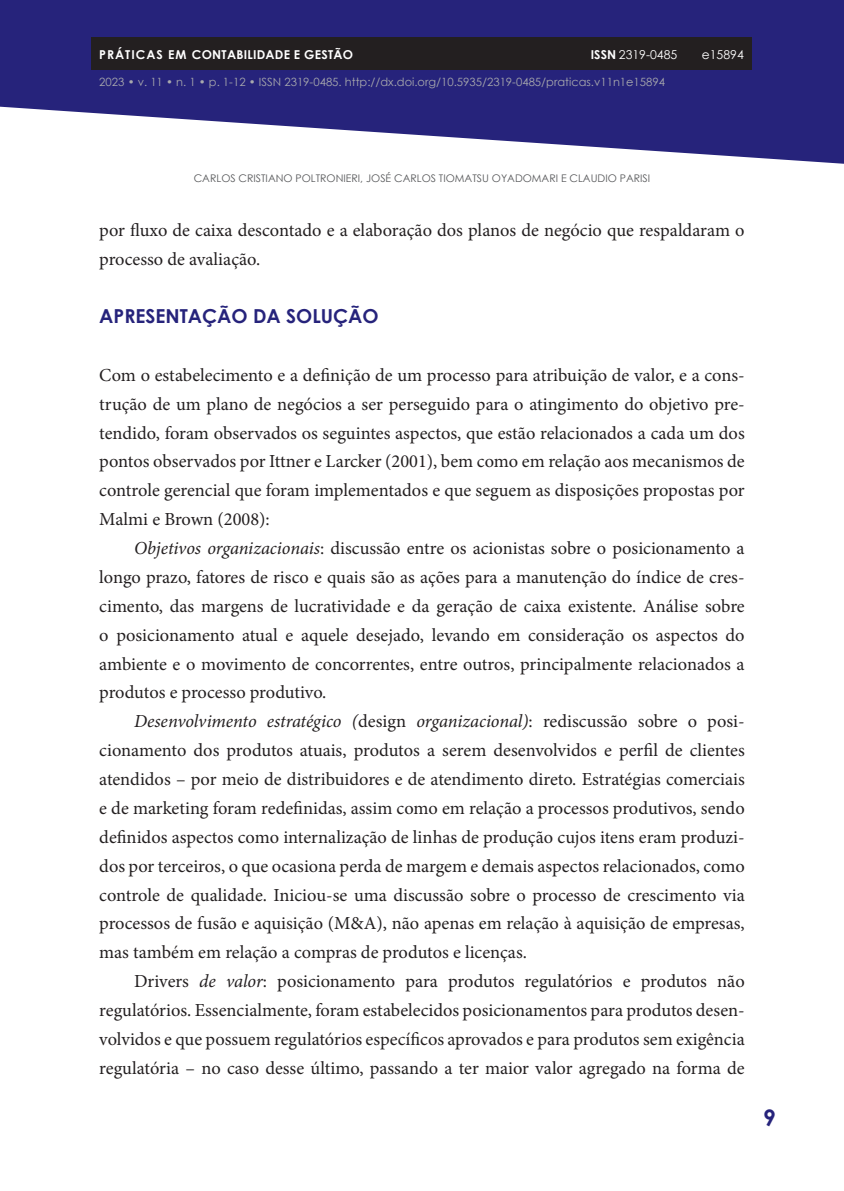
<style>
.page{position:relative;width:844px;height:1191px;background:#fff}
.page>*{position:absolute;margin:0;border:0;box-sizing:border-box;transform-origin:0 0}
.t1{font:700 22.75px "Century Gothic";color:#26237b}
.t2{font:700 19.25px "Century Gothic";color:#26237b}
.t3{font:18.38px/28.9px "Minion Pro";color:#231f20;text-align:justify}
.t4{font:700 12.25px "Century Gothic";letter-spacing:.02em;color:#fff}
.t5{font:12.25px "Century Gothic";color:#fff}
.t6{font:11.38px "Century Gothic";color:#a8a9ad}
.t7{font:10.5px "Century Gothic";color:#57585a}
.s1{font-weight:700}
.s2{font-style:italic}
</style>
<div class="page">
<svg style="left:0;top:0;width:843px;height:164px;fill:#26237b"></svg>
<div style="left:92px;top:37px;width:660px;height:33px;background:#231f20"></div>
<p class="t4" style="left:99px;top:45px;width:255px">PRÁTICAS EM CONTABILIDADE E GESTÃO</p>
<p class="t5" style="left:590px;top:46px;width:88px"><span class="s1">ISSN</span> 2319-0485</p>
<p class="t5" style="left:701px;top:46px;width:43px">e15894</p>
<p class="t6" style="left:99px;top:74px;width:567px">2023 • v. 11 • n. 1 • p. 1-12 • ISSN 2319-0485. http://dx.doi.org/10.5935/2319-0485/praticas.v11n1e15894</p>
<p class="t7" style="left:194px;top:171px;width:458px">CARLOS CRISTIANO POLTRONIERI, JOSÉ CARLOS TIOMATSU OYADOMARI E CLAUDIO PARISI</p>
<p class="t3" style="left:99px;top:216px;width:646px">por fluxo de caixa descontado e a elaboração dos planos de negócio que respaldaram o processo de avaliação.</p>
<p class="t2" style="left:99px;top:301px;width:281px">APRESENTAÇÃO DA SOLUÇÃO</p>
<p class="t3" style="left:99px;top:360px;width:646px">Com o estabelecimento e a definição de um processo para atribuição de valor, e a cons&shy;trução de um plano de negócios a ser perseguido para o atingimento do objetivo pre&shy;tendido, foram observados os seguintes aspectos, que estão relacionados a cada um dos pontos observados por Ittner e Larcker (2001), bem como em relação aos mecanismos de controle gerencial que foram implementados e que seguem as disposições propostas por Malmi e Brown (2008):</p>
<p class="t3" style="left:99px;top:534px;width:646px;text-indent:35px"><span class="s2">Objetivos organizacionais</span>: discussão entre os acionistas sobre o posicionamento a longo prazo, fatores de risco e quais são as ações para a manutenção do índice de cres&shy;cimento, das margens de lucratividade e da geração de caixa existente. Análise sobre o posicionamento atual e aquele desejado, levando em consideração os aspectos do ambiente e o movimento de concorrentes, entre outros, principalmente relacionados a produtos e processo produtivo.</p>
<p class="t3" style="left:99px;top:707px;width:646px;text-indent:35px"><span class="s2">Desenvolvimento estratégico (</span>design <span class="s2">organizacional)</span>: rediscussão sobre o posi&shy;cionamento dos produtos atuais, produtos a serem desenvolvidos e perfil de clientes atendidos – por meio de distribuidores e de atendimento direto. Estratégias comerciais e de marketing foram redefinidas, assim como em relação a processos produtivos, sendo definidos aspectos como internalização de linhas de produção cujos itens eram produzi&shy;dos por terceiros, o que ocasiona perda de margem e demais aspectos relacionados, como controle de qualidade. Iniciou-se uma discussão sobre o processo de crescimento via processos de fusão e aquisição (M&amp;A), não apenas em relação à aquisição de empresas, mas também em relação a compras de produtos e licenças.</p>
<p class="t3" style="left:99px;top:967px;width:646px;text-indent:35px">Drivers <span class="s2">de valor</span>: posicionamento para produtos regulatórios e produtos não regulatórios. Essencialmente, foram estabelecidos posicionamentos para produtos desen&shy;volvidos e que possuem regulatórios específicos aprovados e para produtos sem exigência regulatória – no caso desse último, passando a ter maior valor agregado na forma de</p>
<p class="t1" style="left:763px;top:1100px;width:14px">9</p>
</div>
